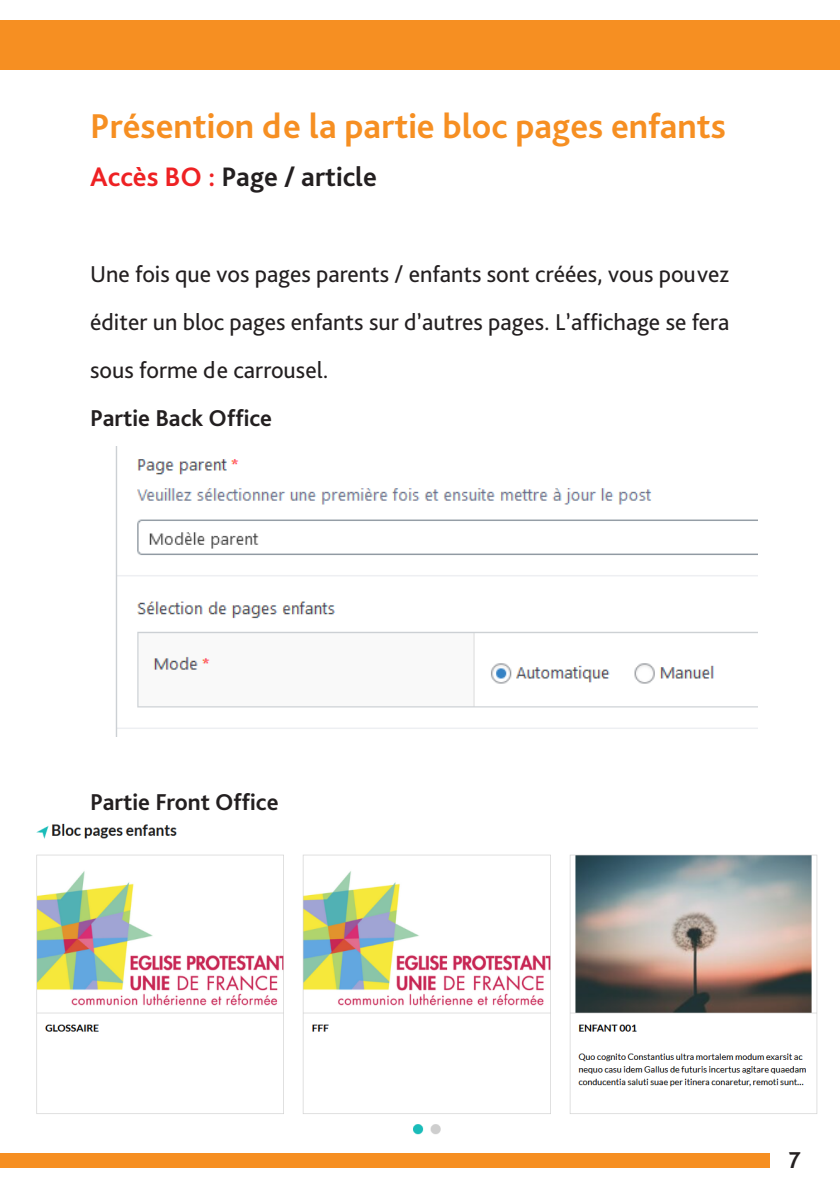
<style>
.page{position:relative;width:840px;height:1191px;background:#fff}
.page>*{position:absolute;margin:0;border:0;box-sizing:border-box;transform-origin:0 0}
.Table_des_matières_-_Nom_du_chapitre{font:700 36px "Bliss Pro";color:#f68f22}
.Table_des_matières_-_Nom_du_chapitre-2{font:700 28px "Bliss Pro";color:#231f20}
.Table_des_matières_-_Nom_du_chapitre-3{font:24px/48px "Bliss Pro";color:#231f20;text-align:justify}
.Table_des_matières_-_Nom_du_chapitre-4{font:700 24px "Bliss Pro";color:#231f20}
.Texte_d_introduction{font:700 24px "Bliss Pro";color:#231f20}
.s1{color:#ee2123}
</style>
<div class="page">
<div style="left:0;top:1153px;width:769px;height:15px;background:#f68f22"></div>
<div style="left:0;top:20px;width:839px;height:50px;background:#f68f22"></div>
<img style="left:36px;top:823px;width:782px;height:312px">
<img style="left:115px;top:446px;width:641px;height:290px">
<p class="Table_des_matières_-_Nom_du_chapitre" style="left:90px;top:104px;width:637px">Présention de la partie bloc pages enfants</p>
<p class="Table_des_matières_-_Nom_du_chapitre-2" style="left:90px;top:159px;width:288px"><span class="s1">Accès BO :</span> Page / article</p>
<p class="Table_des_matières_-_Nom_du_chapitre-3" style="left:90px;top:249px;width:640px">Une fois que vos pages parents / enfants sont créées, vous pouvez éditer un bloc pages enfants sur d’autres pages. L’affichage se fera sous forme de carrousel.</p>
<p class="Table_des_matières_-_Nom_du_chapitre-4" style="left:90px;top:403px;width:183px">Partie Back Office</p>
<p class="Table_des_matières_-_Nom_du_chapitre-4" style="left:90px;top:787px;width:190px">Partie Front Office</p>
<p class="Texte_d_introduction" style="left:788px;top:1145px;width:13px">7</p>
</div>
